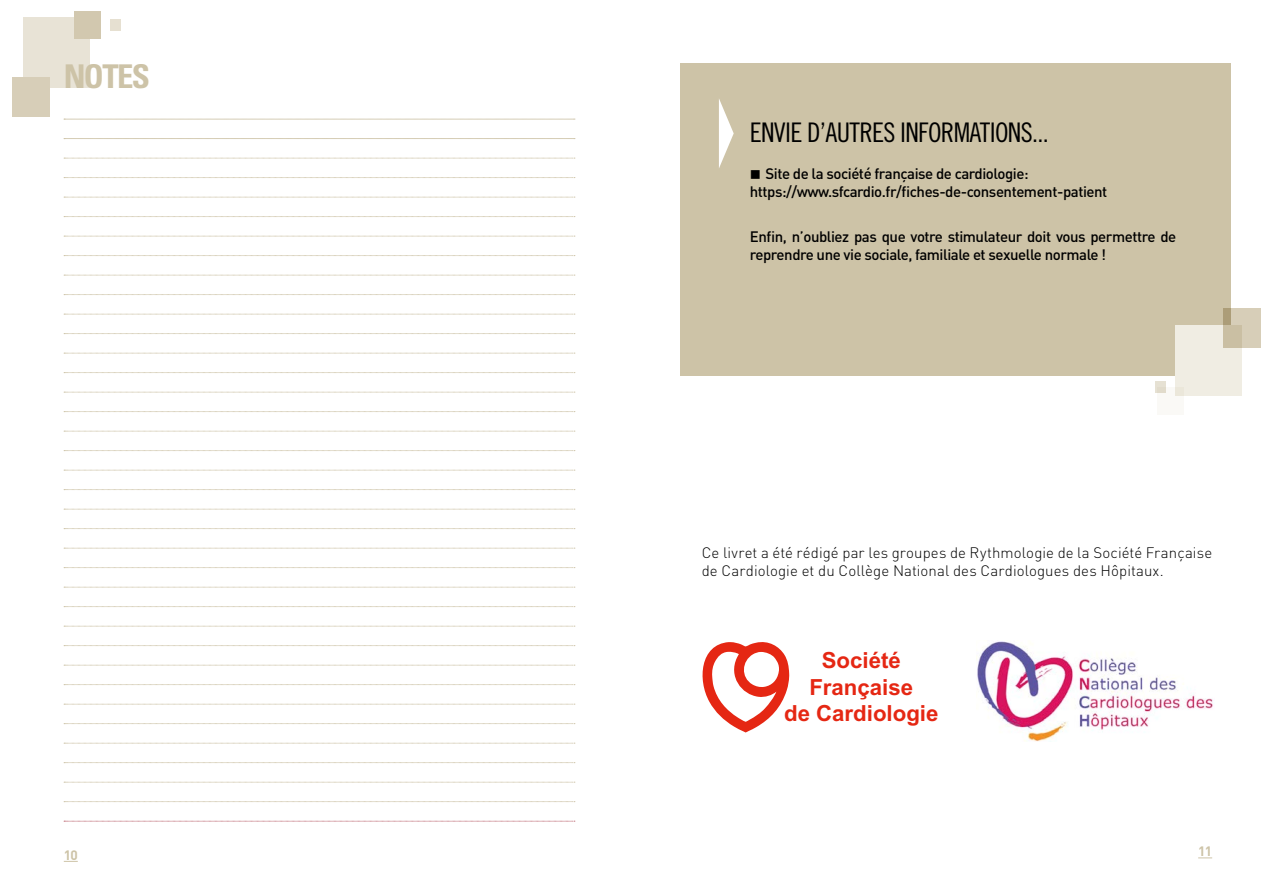
<style>
.page{position:relative;width:1276px;height:893px;background:#fff}
.page>*{position:absolute;margin:0;border:0;box-sizing:border-box;transform-origin:0 0}
.t1{font:700 condensed 32.7px "Univers LT Std";letter-spacing:-.05em;color:#cdc3a7}
.t2{font:27px "Trade Gothic LT Std Cn 18";letter-spacing:-.025em;color:#000}
.t3{font:700 22.2px/26.7px "Arial";color:#e52713;text-align:center}
.t4{font:500 15px/18px "DIN";letter-spacing:-.03em;color:#000}
.t5{font:300 15px/18px "DIN";letter-spacing:.005em;color:#000}
.t6{font:700 13.5px "DIN";color:#cdc3a7}
</style>
<div class="page">
<svg style="left:64px;top:861px;width:14px;height:1px"></svg>
<svg style="left:1198px;top:857px;width:14px;height:1px"></svg>
<svg style="left:64px;top:119px;width:511px;height:1px"></svg>
<svg style="left:64px;top:138px;width:511px;height:1px"></svg>
<svg style="left:64px;top:158px;width:511px;height:1px"></svg>
<svg style="left:64px;top:177px;width:511px;height:1px"></svg>
<svg style="left:64px;top:197px;width:511px;height:1px"></svg>
<svg style="left:64px;top:216px;width:511px;height:1px"></svg>
<svg style="left:64px;top:236px;width:511px;height:1px"></svg>
<svg style="left:64px;top:255px;width:511px;height:1px"></svg>
<svg style="left:64px;top:275px;width:511px;height:1px"></svg>
<svg style="left:64px;top:294px;width:511px;height:1px"></svg>
<svg style="left:64px;top:314px;width:511px;height:1px"></svg>
<svg style="left:64px;top:333px;width:511px;height:1px"></svg>
<svg style="left:64px;top:353px;width:511px;height:1px"></svg>
<svg style="left:64px;top:372px;width:511px;height:1px"></svg>
<svg style="left:64px;top:392px;width:511px;height:1px"></svg>
<svg style="left:64px;top:411px;width:511px;height:1px"></svg>
<svg style="left:64px;top:431px;width:511px;height:1px"></svg>
<svg style="left:64px;top:450px;width:511px;height:1px"></svg>
<svg style="left:64px;top:470px;width:511px;height:1px"></svg>
<svg style="left:64px;top:489px;width:511px;height:1px"></svg>
<svg style="left:64px;top:509px;width:511px;height:1px"></svg>
<svg style="left:64px;top:528px;width:511px;height:1px"></svg>
<svg style="left:64px;top:548px;width:511px;height:1px"></svg>
<svg style="left:64px;top:567px;width:511px;height:1px"></svg>
<svg style="left:64px;top:587px;width:511px;height:1px"></svg>
<svg style="left:64px;top:606px;width:511px;height:1px"></svg>
<svg style="left:64px;top:626px;width:511px;height:1px"></svg>
<svg style="left:64px;top:645px;width:511px;height:1px"></svg>
<svg style="left:64px;top:665px;width:511px;height:1px"></svg>
<svg style="left:64px;top:684px;width:511px;height:1px"></svg>
<svg style="left:64px;top:704px;width:511px;height:1px"></svg>
<svg style="left:64px;top:723px;width:511px;height:1px"></svg>
<svg style="left:64px;top:743px;width:511px;height:1px"></svg>
<svg style="left:64px;top:762px;width:511px;height:1px"></svg>
<svg style="left:64px;top:782px;width:511px;height:1px"></svg>
<svg style="left:64px;top:801px;width:511px;height:1px"></svg>
<svg style="left:64px;top:821px;width:511px;height:1px"></svg>
<svg style="left:702px;top:642px;width:87px;height:90px"></svg>
<img style="left:976px;top:641px;width:237px;height:100px">
<div style="left:23px;top:18px;width:66px;height:70px;background:#e8e3d6"></div>
<div style="left:75px;top:11px;width:26px;height:28px;background:#d2c8af"></div>
<div style="left:110px;top:19px;width:11px;height:12px;background:#e6e0d1"></div>
<div style="left:13px;top:77px;width:37px;height:40px;background:#d7ceb8"></div>
<div style="left:680px;top:64px;width:551px;height:312px;background:#cdc3a7"></div>
<svg style="left:719px;top:99px;width:14px;height:69px"></svg>
<div style="left:1175px;top:326px;width:66px;height:70px;background:#f0ede3"></div>
<div style="left:1158px;top:387px;width:26px;height:28px;background:#faf9f6"></div>
<div style="left:1155px;top:381px;width:11px;height:12px;background:#e6e1d3"></div>
<svg style="left:1222px;top:308px;width:38px;height:40px;background:#cfc5ac"></svg>
<h1 class="t1" style="left:64px;top:56px;width:88px">NOTES</h1>
<h2 class="t2" style="left:750px;top:116px;width:300px">ENVIE D’AUTRES INFORMATIONS...</h2>
<p class="t4" style="left:750px;top:164px;width:359px">■ Site de la société française de cardiologie: https://www.sfcardio.fr/fiches-de-consentement-patient</p>
<p class="t4" style="left:750px;top:227px;width:428px">Enfin, n’oubliez pas que votre stimulateur doit vous permettre de reprendre une vie sociale, familiale et sexuelle normale !</p>
<p class="t5" style="left:702px;top:544px;width:512px">Ce livret a été rédigé par les groupes de Rythmologie de la Société Française de Cardiologie et du Collège National des Cardiologues des Hôpitaux.</p>
<h3 class="t3" style="left:784px;top:648px;width:156px">Société<br>Française<br>de Cardiologie</h3>
<p class="t6" style="left:64px;top:846px;width:15px">10</p>
<p class="t6" style="left:1198px;top:842px;width:15px">11</p>
</div>
